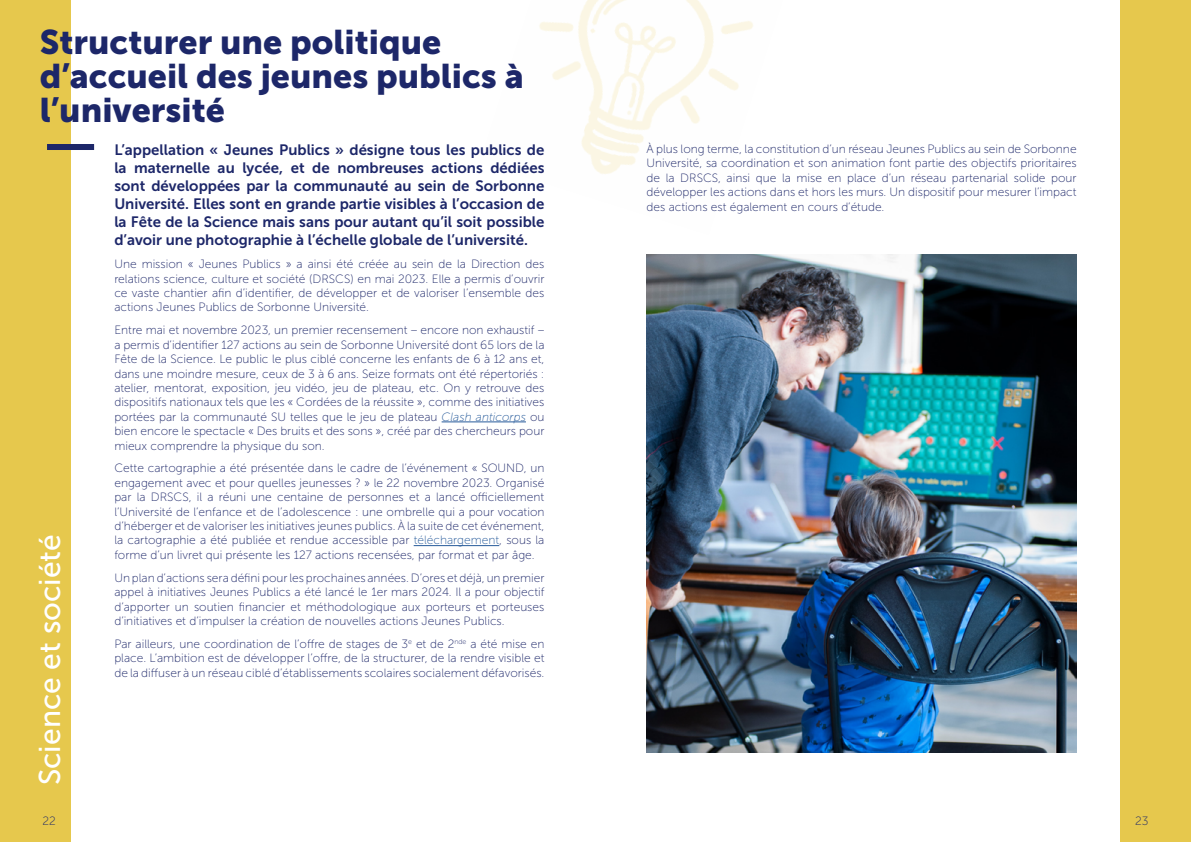
<style>
.page{position:relative;width:1191px;height:842px;background:#fff}
.page>*{position:absolute;margin:0;border:0;box-sizing:border-box;transform-origin:0 0}
.t1{font:34px/34px "Museo Sans 900";color:#1d2769}
.t2{font:30px "Museo Sans 500";color:#fff}
.t3{font:15px/18px "Museo Sans 700";color:#1d2769;text-align:justify}
.t4{font:12px/14.4px "Museo Sans 100";color:#1d2769;text-align:justify}
.s1{font-style:italic;color:#275b9b}
.s2{color:#275b9b}
</style>
<div class="page">
<div style="left:0;top:0;width:71px;height:842px;background:#e6c84d"></div>
<img style="left:539px;top:0;width:214px;height:174px">
<div style="left:1120px;top:0;width:71px;height:842px;background:#e6c84d"></div>
<img style="left:646px;top:254px;width:430px;height:499px">
<div style="left:47px;top:144px;width:47px;height:6px;background:#1d2769"></div>
<hr style="left:441px;top:422px;width:85px;height:1px;background:#275b9b">
<hr style="left:414px;top:545px;width:85px;height:1px;background:#275b9b">
<h1 class="t1" style="left:40px;top:25px;width:485px">Structurer une politique d’accueil des jeunes publics à l’université</h1>
<h2 class="t2" style="left:33px;top:785px;width:252px;rotate:-90deg">Science et société</h2>
<p class="t4" style="left:43px;top:814px;width:15px">22</p>
<p class="t3" style="left:114px;top:141px;width:431px">L’appellation « Jeunes Publics » désigne tous les publics de la maternelle au lycée, et de nombreuses actions dédiées sont développées par la communauté au sein de Sorbonne Université. Elles sont en grande partie visibles à l’occasion de la Fête de la Science mais sans pour autant qu’il soit possible d’avoir une photographie à l’échelle globale de l’université.</p>
<p class="t4" style="left:114px;top:257px;width:431px">Une mission « Jeunes Publics » a ainsi été créée au sein de la Direction des relations science, culture et société (DRSCS) en mai 2023. Elle a permis d’ouvrir ce vaste chantier afin d’identifier, de développer et de valoriser l’ensemble des actions Jeunes Publics de Sorbonne Université.</p>
<p class="t4" style="left:114px;top:323px;width:431px">Entre mai et novembre 2023, un premier recensement – encore non exhaustif – a permis d’identifier 127 actions au sein de Sorbonne Université dont 65 lors de la Fête de la Science. Le public le plus ciblé concerne les enfants de 6 à 12 ans et, dans une moindre mesure, ceux de 3 à 6 ans. Seize formats ont été répertoriés : atelier, mentorat, exposition, jeu vidéo, jeu de plateau, etc. On y retrouve des dispositifs nationaux tels que les « Cordées de la réussite », comme des initiatives portées par la communauté SU telles que le jeu de plateau <span class="s1">Clash anticorps</span> ou bien encore le spectacle « Des bruits et des sons », créé par des chercheurs pour mieux comprendre la physique du son.</p>
<p class="t4" style="left:114px;top:461px;width:431px">Cette cartographie a été présentée dans le cadre de l’événement « SOUND, un engagement avec et pour quelles jeunesses ? » le 22 novembre 2023. Organisé par la DRSCS, il a réuni une centaine de personnes et a lancé officiellement l’Université de l’enfance et de l’adolescence : une ombrelle qui a pour vocation d’héberger et de valoriser les initiatives jeunes publics. À la suite de cet événement, la cartographie a été publiée et rendue accessible par <span class="s2">téléchargement</span>, sous la forme d’un livret qui présente les 127 actions recensées, par format et par âge.</p>
<p class="t4" style="left:114px;top:570px;width:431px">Un plan d’actions sera défini pour les prochaines années. D’ores et déjà, un premier appel à initiatives Jeunes Publics a été lancé le 1er mars 2024. Il a pour objectif d’apporter un soutien financier et méthodologique aux porteurs et porteuses d’initiatives et d’impulser la création de nouvelles actions Jeunes Publics.</p>
<p class="t4" style="left:114px;top:637px;width:431px">Par ailleurs, une coordination de l’offre de stages de 3<sup>e</sup> et de 2<sup>nde</sup> a été mise en place. L’ambition est de développer l’offre, de la structurer, de la rendre visible et de la diffuser à un réseau ciblé d’établissements scolaires socialement défavorisés.</p>
<p class="t4" style="left:646px;top:142px;width:431px">À plus long terme, la constitution d’un réseau Jeunes Publics au sein de Sorbonne Université, sa coordination et son animation font partie des objectifs prioritaires de la DRSCS, ainsi que la mise en place d’un réseau partenarial solide pour développer les actions dans et hors les murs. Un dispositif pour mesurer l’impact des actions est également en cours d’étude.</p>
<p class="t4" style="left:1135px;top:814px;width:15px">23</p>
</div>
